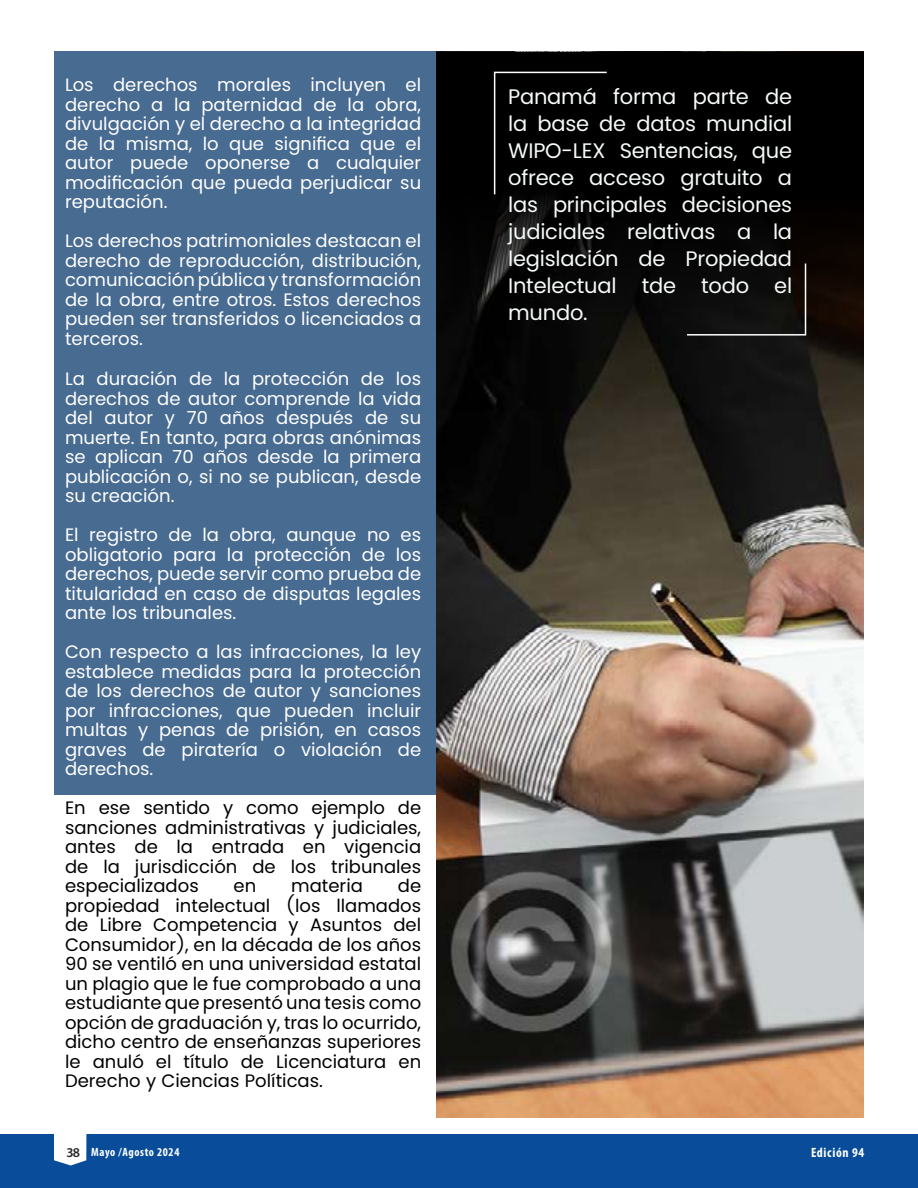
<style>
.page{position:relative;width:918px;height:1188px;background:#fff}
.page>*{position:absolute;margin:0;border:0;box-sizing:border-box;transform-origin:0 0}
.t1{font:21px/27px "Poppins";letter-spacing:-.01em;color:#f7fafa;text-align:justify}
.t2{font:18px/19.5px "Poppins";color:#fff;text-align:justify}
.t3{font:18px/19.5px "Poppins";color:#000;text-align:justify}
.t4{font:700 condensed 13.5px "Myriad Pro";letter-spacing:.05em;color:#fff}
.t5{font:700 condensed 12px "Myriad Pro";letter-spacing:.05em;color:#fff}
.s1{font-weight:600;font-stretch:normal;font-size:13.5px;color:#282827}
</style>
<div class="page">
<div style="left:0;top:1134px;width:918px;height:54px;background:#094d9a"></div>
<svg style="left:54px;top:1134px;width:32px;height:32px"></svg>
<div style="left:54px;top:52px;width:382px;height:743px;background:#486b91"></div>
<img style="left:436px;top:410px;width:428px;height:708px">
<svg style="left:436px;top:52px;width:428px;height:358px;background:#080706"></svg>
<div style="left:493px;top:71px;width:115px;height:125px;background:#000"></div>
<svg style="left:686px;top:262px;width:121px;height:74px;background:#151514"></svg>
<p class="t2" style="left:65px;top:75px;width:358px">Los derechos morales incluyen el derecho a la paternidad de la obra, divulgación y el derecho a la integridad de la misma, lo que significa que el autor puede oponerse a cualquier modificación que pueda perjudicar su reputación.</p>
<p class="t2" style="left:65px;top:231px;width:358px">Los derechos patrimoniales destacan el derecho de reproducción, distribución, comunicación pública y transformación de la obra, entre otros. Estos derechos pueden ser transferidos o licenciados a terceros.</p>
<p class="t2" style="left:65px;top:369px;width:358px">La duración de la protección de los derechos de autor comprende la vida del autor y 70 años después de su muerte. En tanto, para obras anónimas se aplican 70 años desde la primera publicación o, si no se publican, desde su creación.</p>
<p class="t2" style="left:65px;top:525px;width:358px">El registro de la obra, aunque no es obligatorio para la protección de los derechos, puede servir como prueba de titularidad en caso de disputas legales ante los tribunales.</p>
<p class="t2" style="left:65px;top:642px;width:358px">Con respecto a las infracciones, la ley establece medidas para la protección de los derechos de autor y sanciones por infracciones, que pueden incluir multas y penas de prisión, en casos graves de piratería o violación de derechos.</p>
<p class="t3" style="left:65px;top:798px;width:358px">En ese sentido y como ejemplo de sanciones administrativas y judiciales, antes de la entrada en vigencia de la jurisdicción de los tribunales especializados</p>
<p class="t3" style="left:234px;top:876px;width:24px">en</p>
<p class="t3" style="left:291px;top:876px;width:73px">materia</p>
<p class="t3" style="left:65px;top:876px;width:358px;text-indent:333px">de propiedad intelectual (los llamados de Libre Competencia y Asuntos del Consumidor), en la década de los años 90 se ventiló en una universidad estatal un plagio que le fue comprobado a una estudiante que presentó una tesis como opción de graduación y, tras lo ocurrido, dicho centro de enseñanzas superiores le anuló el título de Licenciatura en Derecho y Ciencias Políticas.</p>
<p class="t1" style="left:508px;top:83px;width:286px">Panamá forma parte de la base de datos mundial WIPO-LEX Sentencias, que ofrece acceso gratuito a las principales decisiones judiciales relativas a la legislación de Propiedad Intelectual tde todo el mundo.</p>
<p class="t5" style="left:66px;top:1145px;width:115px"><span class="s1">38</span> Mayo /Agosto 2024</p>
<p class="t4" style="left:811px;top:1144px;width:55px">Edición 94</p>
</div>
